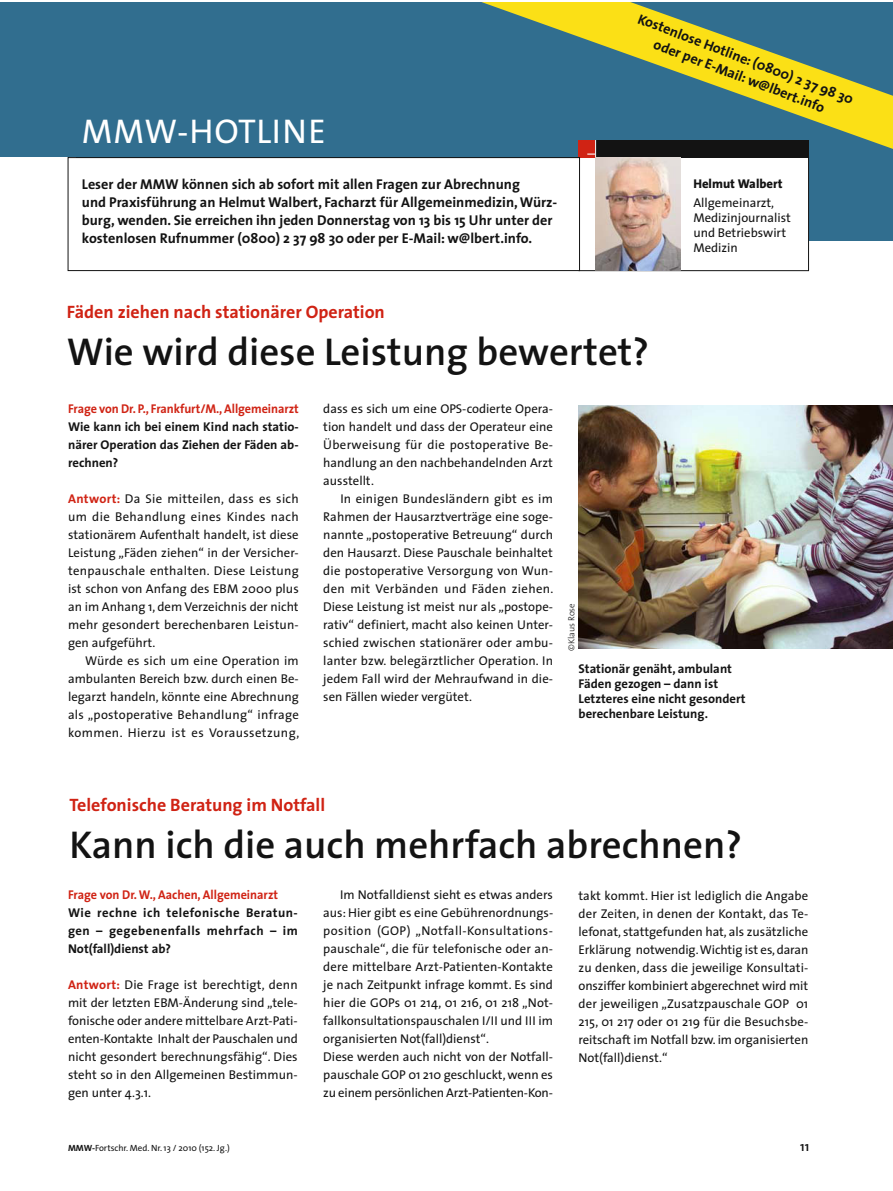
<style>
.page{position:relative;width:893px;height:1191px;background:#fff}
.page>*{position:absolute;margin:0;border:0;box-sizing:border-box;transform-origin:0 0}
.t1{font:600 39px "The Sans";color:#131313}
.t2{font:34.5px "The Sans";letter-spacing:.025em;color:#fff}
.t3{font:700 18px "The Sans";color:#d02314}
.t4{font:700 14.25px/18px "The Sans";color:#131313}
.t5{font:600 13.5px "The Sans";color:#131313}
.t6{font:13.5px "The Sans";color:#fff;scale:1.2 1}
.t7{font:12.75px/18px "The Sans";color:#131313;text-align:justify}
.t8{font:700 12.75px/18px "The Sans";color:#131313;text-align:justify}
.t9{font:700 12.75px "The Sans";letter-spacing:-.005em;color:#d02314;scale:.96 1}
.t10{font:800 12.75px "The Sans";color:#131313}
.t11{font:9px "The Sans";color:#131313}
.t12{font:300 9px "The Sans";color:#131313}
.s1{font-weight:700;color:#d02314}
.s2{font-weight:700}
</style>
<div class="page">
<div style="left:0;top:3px;width:892px;height:238px;background:#316e8f"></div>
<div style="left:0;top:157px;width:75px;height:97px;background:#fff"></div>
<div style="left:579px;top:157px;width:229px;height:114px;background:#fff"></div>
<img style="left:596px;top:204px;width:84px;height:66px">
<div style="left:68px;top:158px;width:511px;height:113px;background:#fff"></div>
<div style="left:68px;top:157px;width:512px;height:114px;border:1px solid #131313"></div>
<img style="left:578px;top:405px;width:314px;height:244px">
<svg style="left:415px;top:3px;width:477px;height:201px"></svg>
<h2 class="t2" style="left:82px;top:119px;width:245px">MMW-HOTLINE</h2>
<p class="t4" style="left:82px;top:176px;width:477px">Leser der MMW können sich ab sofort mit allen Fragen zur Abrechnung<br>und Praxisführung an Helmut Walbert, Facharzt für Allgemeinmedizin, Würz&shy;burg, wenden. Sie erreichen ihn jeden Donnerstag von 13 bis 15 Uhr unter der kostenlosen Rufnummer (0800) 2 37 98 30 oder per E-Mail: w@lbert.info.</p>
<p class="t6" style="left:587px;top:149px;width:8px">–</p>
<p class="t4" style="left:641px;top:10px;width:231px;text-align:center;rotate:21deg">Kostenlose Hotline: (0800) 2 37 98 30 oder per E-Mail: w@lbert.info</p>
<p class="t10" style="left:693px;top:175px;width:91px">Helmut Walbert</p>
<p class="t7" style="left:693px;top:196px;width:99px;line-height:15px;text-align:left">Allgemeinarzt,<br>Medizinjournalist und Betriebswirt<br>Medizin</p>
<h3 class="t3" style="left:67px;top:304px;width:319px">Fäden ziehen nach stationärer Operation</h3>
<h1 class="t1" style="left:67px;top:337px;width:583px">Wie wird diese Leistung bewertet?</h1>
<p class="t9" style="left:68px;top:404px;width:242px">Frage von Dr. P., Frankfurt/M., Allgemeinarzt</p>
<p class="t8" style="left:68px;top:419px;width:232px">Wie kann ich bei einem Kind nach statio&shy;närer Operation das Ziehen der Fäden ab&shy;rechnen?</p>
<p class="t7" style="left:68px;top:491px;width:232px"><span class="s1">Antwort:</span> Da Sie mitteilen, dass es sich um die Behandlung eines Kindes nach stationärem Aufenthalt handelt, ist diese Leistung „Fäden ziehen“ in der Versicher&shy;tenpauschale enthalten. Diese Leistung ist schon von Anfang des EBM 2000 plus an im Anhang 1, dem Verzeichnis der nicht mehr gesondert berechenbaren Leistun&shy;gen aufgeführt.</p>
<p class="t7" style="left:68px;top:653px;width:233px;text-indent:17px">Würde es sich um eine Operation im ambulanten Bereich bzw. durch einen Be&shy;legarzt handeln, könnte eine Abrechnung als „postoperative Behandlung“ infrage kommen. Hierzu ist es Voraussetzung,</p>
<p class="t7" style="left:323px;top:401px;width:231px">dass es sich um eine OPS-codierte Opera&shy;tion handelt und dass der Operateur eine Überweisung für die postoperative Be&shy;handlung an den nachbehandelnden Arzt ausstellt.</p>
<p class="t7" style="left:323px;top:491px;width:232px;text-indent:17px">In einigen Bundesländern gibt es im Rahmen der Hausarztverträge eine soge&shy;nannte „postoperative Betreuung“ durch den Hausarzt. Diese Pauschale beinhaltet die postoperative Versorgung von Wun&shy;den mit Verbänden und Fäden ziehen.<br>Diese Leistung ist meist nur als „postope&shy;rativ“ definiert, macht also keinen Unter&shy;schied zwischen stationärer oder ambu&shy;lanter bzw. belegärztlicher Operation. In jedem Fall wird der Mehraufwand in die&shy;sen Fällen wieder vergütet.</p>
<p class="t12" style="left:565px;top:651px;width:49px;rotate:-90deg">©Klaus Rose</p>
<p class="t8" style="left:578px;top:663px;width:168px;line-height:15px;text-align:left">Stationär genäht, ambulant<br>Fäden gezogen – dann ist<br>Letzteres eine nicht gesondert berechenbare Leistung.</p>
<h3 class="t3" style="left:69px;top:797px;width:257px">Telefonische Beratung im Notfall</h3>
<h1 class="t1" style="left:69px;top:830px;width:674px">Kann ich die auch mehrfach abrechnen?</h1>
<p class="t9" style="left:68px;top:890px;width:220px">Frage von Dr. W., Aachen, Allgemeinarzt</p>
<p class="t8" style="left:68px;top:905px;width:231px">Wie rechne ich telefonische Beratun&shy;gen – gegebenenfalls mehrfach – im Not(fall)dienst ab?</p>
<p class="t7" style="left:68px;top:977px;width:231px"><span class="s1">Antwort:</span> Die Frage ist berechtigt, denn mit der letzten EBM-Änderung sind „tele&shy;fonische oder andere mittelbare Arzt-Pati&shy;enten-Kontakte Inhalt der Pauschalen und nicht gesondert berechnungsfähig“. Dies steht so in den Allgemeinen Bestimmun&shy;gen unter 4.3.1.</p>
<p class="t7" style="left:323px;top:887px;width:231px;text-align:left;text-indent:17px">Im Notfalldienst sieht es etwas anders aus: Hier gibt es eine Gebührenordnungs&shy;position (GOP) „Notfall-Konsultations&shy;pauschale“, die für telefonische oder an&shy;dere mittelbare Arzt-Patienten-Kontakte je nach Zeitpunkt infrage kommt. Es sind hier die GOPs 01 214, 01 216, 01 218 „Not&shy;fallkonsultationspauschalen I/II und III im organisierten Not(fall)dienst“.<br>Diese werden auch nicht von der Notfall&shy;pauschale GOP 01 210 geschluckt, wenn es zu einem persönlichen Arzt-Patienten-Kon-</p>
<p class="t7" style="left:578px;top:887px;width:231px">takt kommt. Hier ist lediglich die Angabe der Zeiten, in denen der Kontakt, das Te&shy;lefonat, stattgefunden hat, als zusätzliche Erklärung notwendig. Wichtig ist es, daran zu denken, dass die jeweilige Konsultati&shy;onsziffer kombiniert abgerechnet wird mit der jeweiligen „Zusatzpauschale GOP 01<br>215, 01 217 oder 01 219 für die Besuchsbe&shy;reitschaft im Notfall bzw. im organisierten Not(fall)dienst.“</p>
<p class="t11" style="left:68px;top:1145px;width:163px"><span class="s2">MMW-</span>Fortschr. Med. Nr. 13 / 2010 (152. Jg.)</p>
<p class="t5" style="left:800px;top:1142px;width:11px">11</p>
</div>
